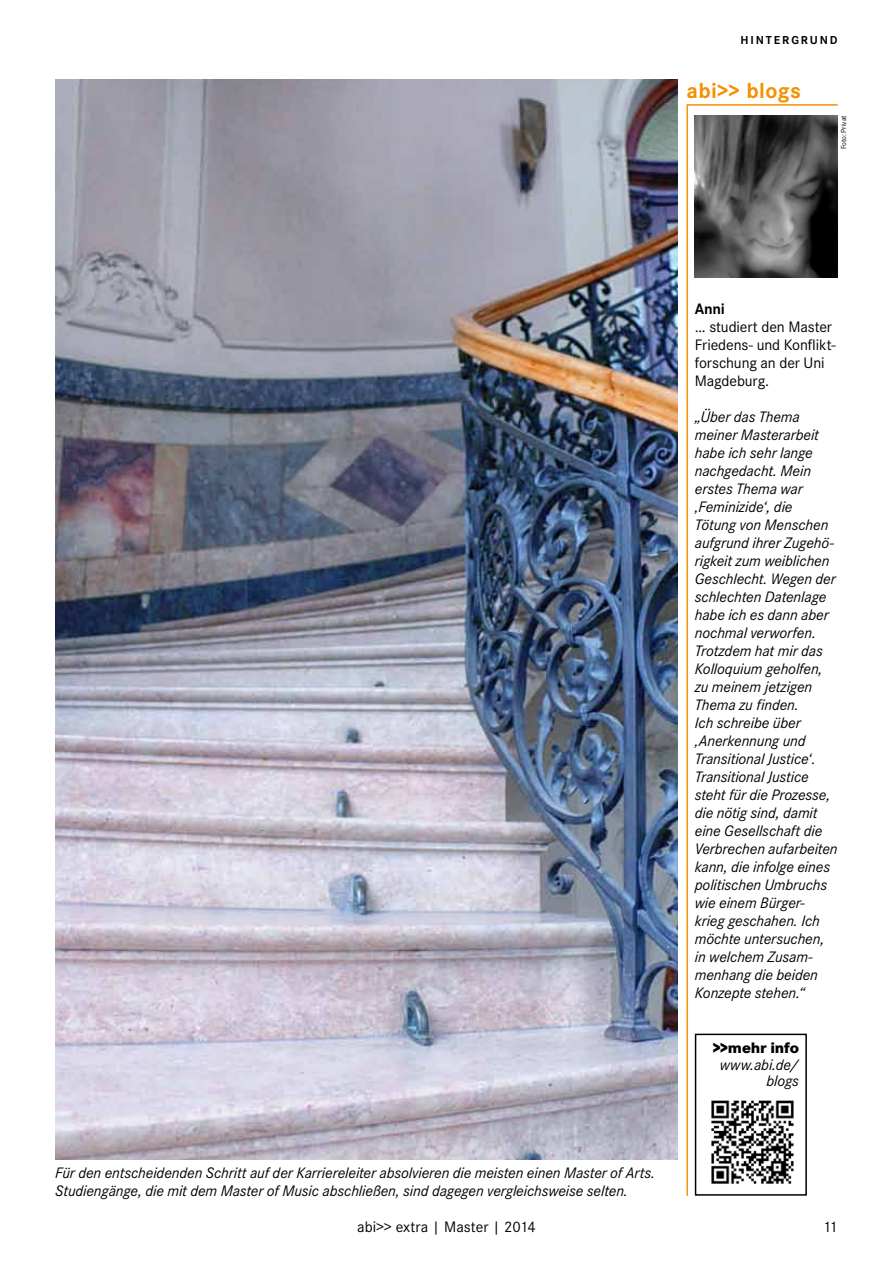
<style>
.page{position:relative;width:893px;height:1263px;background:#fff}
.page>*{position:absolute;margin:0;border:0;box-sizing:border-box;transform-origin:0 0}
.t1{font:700 22.5px "Corporate S";letter-spacing:.015em;color:#f39100}
.t2{font:italic 15.75px/18px "Corporate S";letter-spacing:-.01em;color:#000}
.t3{font:15.75px/18px "Corporate S";letter-spacing:-.01em;color:#000}
.t4{font:700 expanded 15.75px "Corporate STOT";letter-spacing:-.005em;color:#000}
.t5{font:700 15.75px "Corporate S";color:#000}
.t6{font:700 12px "Corporate S";letter-spacing:.155em;color:#000}
.t7{font:7.5px "Corporate S";letter-spacing:-.005em;color:#000}
</style>
<div class="page">
<img style="left:55px;top:80px;width:623px;height:1080px">
<svg style="left:686px;top:104px;width:152px;height:1092px"></svg>
<p class="t6" style="left:740px;top:33px;width:99px">HINTERGRUND</p>
<h1 class="t1" style="left:686px;top:77px;width:116px">ABI&gt;&gt; BLOGS</h1>
<p class="t7" style="left:839px;top:149px;width:35px;rotate:-90deg">Foto: Privat</p>
<p class="t2" style="left:55px;top:1163px;width:601px">Für den entscheidenden Schritt auf der Karriereleiter absolvieren die meisten einen Master of Arts.<br>Studiengänge, die mit dem Master of Music abschließen, sind dagegen vergleichsweise selten.</p>
<p class="t3" style="left:357px;top:1217px;width:180px">abi&gt;&gt; extra | Master | 2014</p>
<p class="t5" style="left:695px;top:299px;width:32px">ANNI</p>
<p class="t3" style="left:695px;top:317px;width:142px">… studiert den Master<br>Friedens- und Konflikt&shy;forschung an der Uni<br>Magdeburg.</p>
<p class="t2" style="left:695px;top:407px;width:144px">„Über das Thema meiner Masterarbeit habe ich sehr lange nachgedacht. Mein erstes Thema war ‚Feminizide‘, die<br>Tötung von Menschen aufgrund ihrer Zugehö&shy;rigkeit zum weiblichen<br>Geschlecht. Wegen der schlechten Datenlage habe ich es dann aber nochmal verworfen.<br>Trotzdem hat mir das<br>Kolloquium geholfen, zu meinem jetzigen<br>Thema zu finden.<br>Ich schreibe über ‚Anerkennung und<br>Transitional Justice‘.<br>Transitional Justice steht für die Prozesse, die nötig sind, damit eine Gesellschaft die<br>Verbrechen aufarbeiten kann, die infolge eines politischen Umbruchs wie einem Bürger&shy;krieg geschahen. Ich möchte untersuchen, in welchem Zusam&shy;menhang die beiden<br>Konzepte stehen.“</p>
<p class="t4" style="left:713px;top:1039px;width:88px">&gt;&gt;mehr info</p>
<p class="t2" style="left:720px;top:1056px;width:81px;line-height:16.5px;text-align:right">www.abi.de/ blogs</p>
<p class="t3" style="left:823px;top:1217px;width:17px">11</p>
</div>
